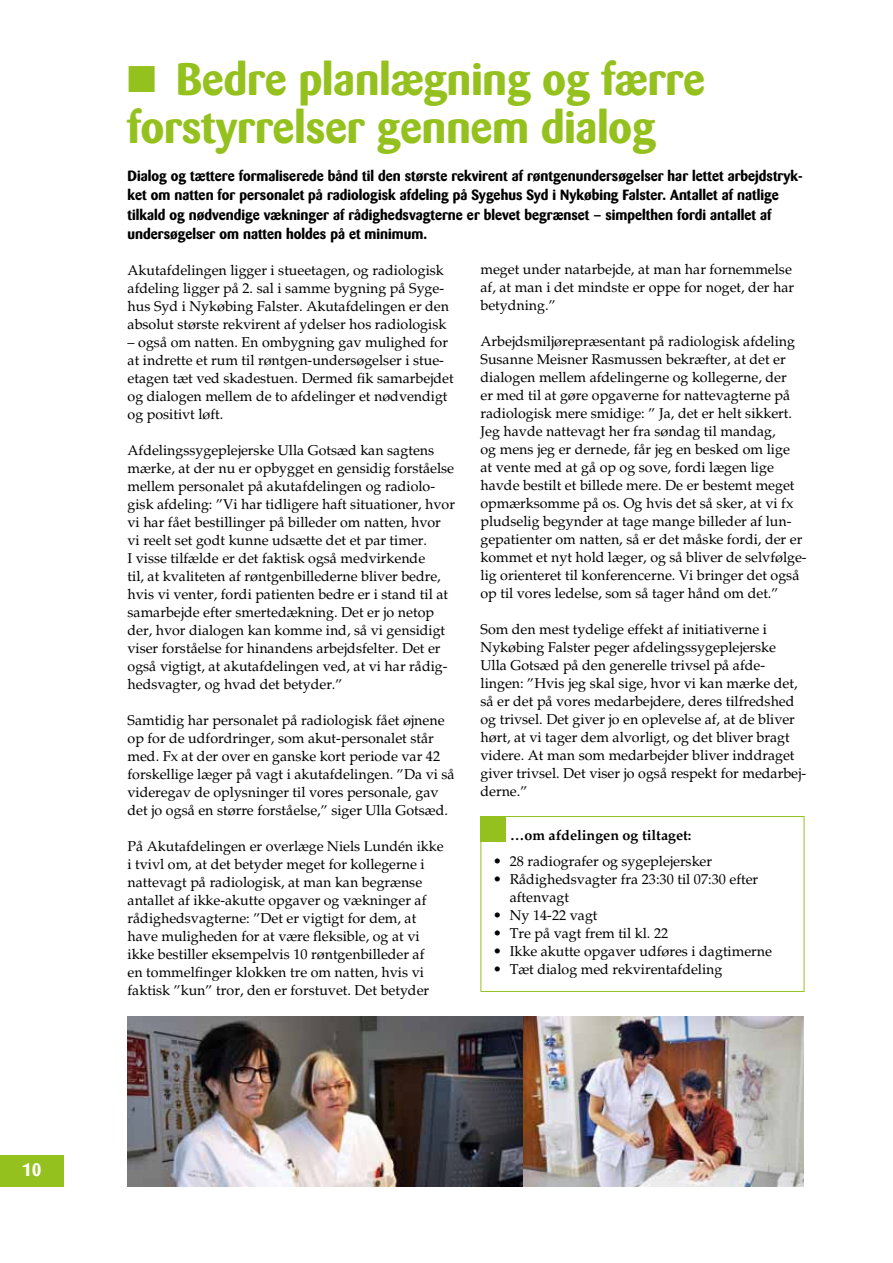
<style>
.page{position:relative;width:893px;height:1263px;background:#fff}
.page>*{position:absolute;margin:0;border:0;box-sizing:border-box;transform-origin:0 0}
.t1{font:700 45px/48px "Barmeno";color:#95c11f}
.t2{font:700 18px "Barmeno";color:#fff}
.t3{font:700 14.7px/19.5px "Barmeno";color:#000}
.t4{font:14.25px/18px "Palatino";color:#000}
.t5{font:700 14.25px "Palatino";color:#000}
.s1{font-family:"Raleigh";font-weight:700;font-size:15.75px}
</style>
<div class="page">
<svg style="left:480px;top:816px;width:26px;height:26px"></svg>
<hr style="left:506px;top:816px;width:298px;height:1px;background:#95c11f">
<hr style="left:480px;top:842px;width:1px;height:149px;background:#95c11f">
<hr style="left:804px;top:842px;width:1px;height:149px;background:#95c11f">
<svg style="left:480px;top:991px;width:26px;height:1px"></svg>
<hr style="left:506px;top:991px;width:298px;height:1px;background:#95c11f">
<svg style="left:804px;top:817px;width:1px;height:25px"></svg>
<div style="left:0;top:1154px;width:64px;height:32px;background:#95c11f"></div>
<img style="left:128px;top:1016px;width:676px;height:170px">
<p class="t2" style="left:22px;top:1159px;width:21px">10</p>
<h1 class="t1" style="left:128px;top:55px;width:579px">■ Bedre planlægning og færre forstyrrelser gennem dialog</h1>
<p class="t3" style="left:128px;top:166px;width:677px">Dialog og tættere formaliserede bånd til den største rekvirent af røntgenundersøgelser har lettet arbejdstryk&shy;ket om natten for personalet på radiologisk afdeling på Sygehus Syd i Nykøbing Falster. Antallet af natlige tilkald og nødvendige vækninger af rådighedsvagterne er blevet begrænset – simpelthen fordi antallet af undersøgelser om natten holdes på et minimum.</p>
<p class="t4" style="left:128px;top:261px;width:323px">Akutafdelingen ligger i stueetagen, og radiologisk afdeling ligger på 2. sal i samme bygning på Syge&shy;hus Syd i Nykøbing Falster. Akutafdelingen er den absolut største rekvirent af ydelser hos radiologisk</p>
<p class="t4" style="left:128px;top:333px;width:328px">– også om natten. En ombygning gav mulighed for at indrette et rum til røntgen-undersøgelser i stue&shy;etagen tæt ved skadestuen. Dermed fik samarbejdet og dialogen mellem de to afdelinger et nødvendigt og positivt løft.</p>
<p class="t4" style="left:128px;top:441px;width:329px">Afdelingssygeplejerske Ulla Gotsæd kan sagtens mærke, at der nu er opbygget en gensidig forståelse mellem personalet på akutafdelingen og radiolo&shy;gisk afdeling: ”Vi har tidligere haft situationer, hvor vi har fået bestillinger på billeder om natten, hvor vi reelt set godt kunne udsætte det et par timer.<br>I visse tilfælde er det faktisk også medvirkende<br>til, at kvaliteten af røntgenbillederne bliver bedre, hvis vi venter, fordi patienten bedre er i stand til at samarbejde efter smertedækning. Det er jo netop der, hvor dialogen kan komme ind, så vi gensidigt viser forståelse for hinandens arbejdsfelter. Det er også vigtigt, at akutafdelingen ved, at vi har rådig&shy;hedsvagter, og hvad det betyder.”</p>
<p class="t4" style="left:128px;top:711px;width:329px">Samtidig har personalet på radiologisk fået øjnene op for de udfordringer, som akut-personalet står med. Fx at der over en ganske kort periode var 42 forskellige læger på vagt i akutafdelingen. ”Da vi så videregav de oplysninger til vores personale, gav det jo også en større forståelse,” siger Ulla Gotsæd.</p>
<p class="t4" style="left:128px;top:837px;width:318px">På Akutafdelingen er overlæge Niels Lundén ikke i tvivl om, at det betyder meget for kollegerne i nattevagt på radiologisk, at man kan begrænse antallet af ikke-akutte opgaver og vækninger af rådighedsvagterne: ”Det er vigtigt for dem, at have muligheden for at være fleksible, og at vi ikke bestiller eksempelvis 10 røntgenbilleder af<br>en tommelfinger klokken tre om natten, hvis vi faktisk ”kun” tror, den er forstuvet. Det betyder</p>
<p class="t4" style="left:480px;top:261px;width:315px">meget under natarbejde, at man har fornemmelse af, at man i det mindste er oppe for noget, der har betydning.”</p>
<p class="t4" style="left:480px;top:333px;width:328px">Arbejdsmiljørepræsentant på radiologisk afdeling Susanne Meisner Rasmussen bekræfter, at det er dialogen mellem afdelingerne og kollegerne, der<br>er med til at gøre opgaverne for nattevagterne på radiologisk mere smidige: ” Ja, det er helt sikkert.<br>Jeg havde nattevagt her fra søndag til mandag,<br>og mens jeg er dernede, får jeg en besked om lige<br>at vente med at gå op og sove, fordi lægen lige havde bestilt et billede mere. De er bestemt meget opmærksomme på os. Og hvis det så sker, at vi fx pludselig begynder at tage mange billeder af lun&shy;gepatienter om natten, så er det måske fordi, der er kommet et nyt hold læger, og så bliver de selvfølge&shy;lig orienteret til konferencerne. Vi bringer det også op til vores ledelse, som så tager hånd om det.”</p>
<p class="t4" style="left:480px;top:621px;width:327px">Som den mest tydelige effekt af initiativerne i Nykøbing Falster peger afdelingssygeplejerske<br>Ulla Gotsæd på den generelle trivsel på afde&shy;lingen: ”Hvis jeg skal sige, hvor vi kan mærke det, så er det på vores medarbejdere, deres tilfredshed og trivsel. Det giver jo en oplevelse af, at de bliver hørt, at vi tager dem alvorligt, og det bliver bragt videre. At man som medarbejder bliver inddraget giver trivsel. Det viser jo også respekt for medarbej&shy;derne.”</p>
<p class="t5" style="left:510px;top:827px;width:183px">…om afdelingen og tiltaget:</p>
<p class="t4" style="left:494px;top:853px;width:220px"><span class="s1">•</span> 28 radiografer og sygeplejersker</p>
<p class="t4" style="left:510px;top:871px;width:250px;text-indent:-16px"><span class="s1">•</span> Rådighedsvagter fra 23:30 til 07:30 efter aftenvagt</p>
<p class="t4" style="left:494px;top:907px;width:105px"><span class="s1">•</span> Ny 14-22 vagt</p>
<p class="t4" style="left:494px;top:925px;width:176px"><span class="s1">•</span> Tre på vagt frem til kl. 22</p>
<p class="t4" style="left:494px;top:943px;width:280px"><span class="s1">•</span> Ikke akutte opgaver udføres i dagtimerne</p>
<p class="t4" style="left:494px;top:961px;width:230px"><span class="s1">•</span> Tæt dialog med rekvirentafdeling</p>
</div>
